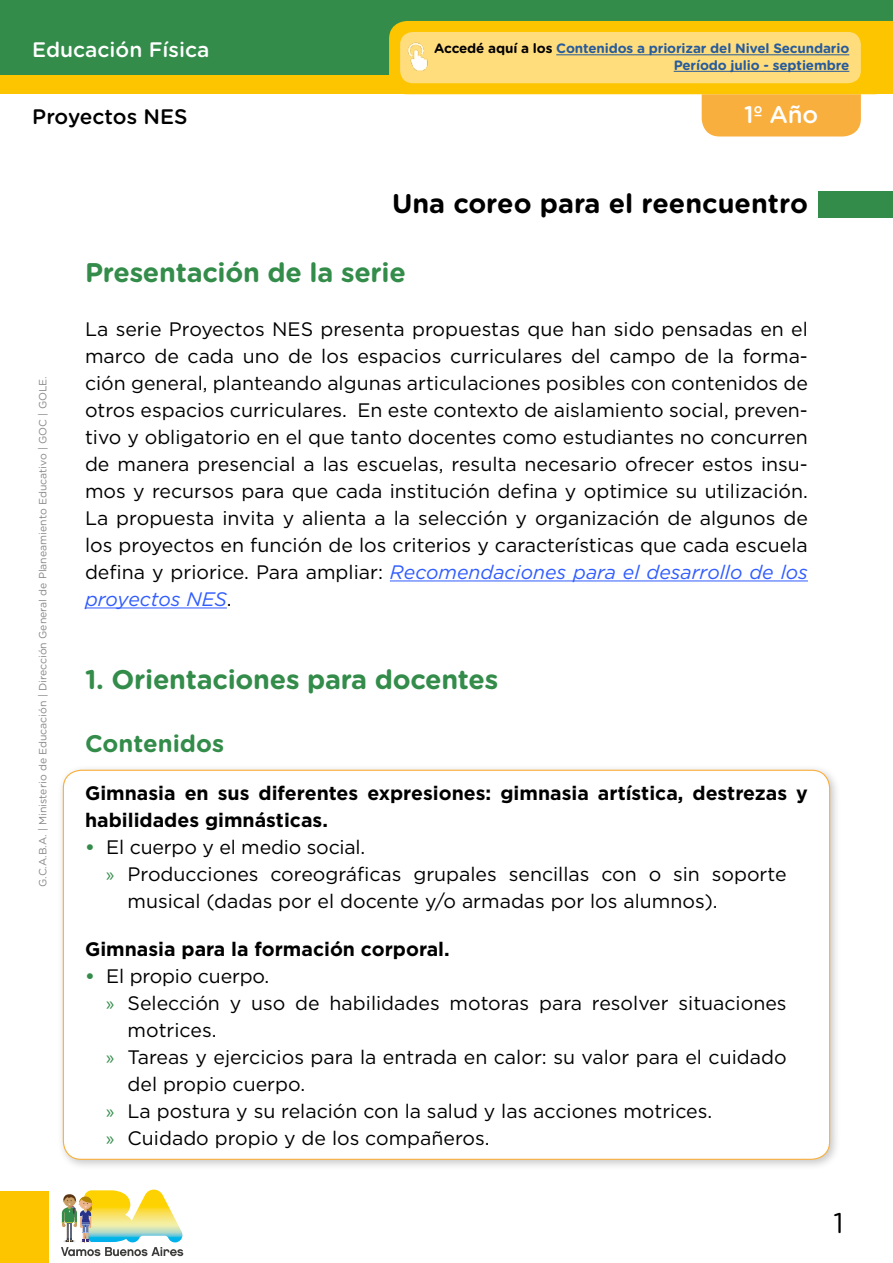
<style>
.page{position:relative;width:893px;height:1263px;background:#fff}
.page>*{position:absolute;margin:0;border:0;box-sizing:border-box;transform-origin:0 0}
.t1{font:28.5px "Gotham Rounded";color:#000}
.t2{font:700 27px "Gotham Rounded";letter-spacing:-.01em;color:#338c4a}
.t3{font:700 27px "Gotham Rounded";color:#000}
.t4{font:700 24px "Gotham Rounded";color:#338c4a}
.t5{font:500 24px "Gotham Rounded";color:#fff}
.t6{font:500 21px "Gotham Rounded";color:#fff}
.t7{font:500 21px "Gotham Rounded";color:#000}
.t8{font:19.5px/27px "Gotham";color:#000;text-align:justify}
.t9{font:700 19.5px/27px "Gotham";color:#000}
.t10{font:700 13.5px/16.5px "Gotham Rounded";letter-spacing:-.01em;color:#275b9b;text-align:right}
.t11{font:10.5px "Gotham Rounded";color:#878787}
.s1{color:#000}
.s2{font-style:italic;color:#305cff}
.s3{font-weight:700;color:#338c4a}
.s4{font-family:"Myriad Pro";color:#338c4a}
</style>
<div class="page">
<div style="left:0;top:1191px;width:48px;height:72px;background:#fdc500"></div>
<svg style="left:61px;top:1189px;width:122px;height:67px"></svg>
<div style="left:0;top:0;width:893px;height:78px;background:#338c4a"></div>
<div style="left:0;top:75px;width:893px;height:19px;background:#fdc500"></div>
<svg style="left:389px;top:21px;width:504px;height:115px"></svg>
<div style="left:400px;top:32px;width:461px;height:51px;background:#ffdc7c;border-radius:13px"></div>
<img style="left:400px;top:33px;width:28px;height:48px">
<hr style="left:556px;top:54px;width:293px;height:1px;background:#275b9b">
<hr style="left:674px;top:71px;width:175px;height:1px;background:#275b9b">
<div style="left:57px;top:764px;width:785px;height:407px;background:#000;opacity:.22"></div>
<div style="left:63px;top:770px;width:767px;height:389px;background:#fff;border-radius:18px"></div>
<hr style="left:390px;top:580px;width:418px;height:1px;background:#305cff">
<hr style="left:85px;top:607px;width:142px;height:1px;background:#305cff">
<div style="left:818px;top:191px;width:75px;height:27px;background:#338c4a"></div>
<p class="t6" style="left:32px;top:35px;width:179px">Educación Física</p>
<p class="t7" style="left:32px;top:101px;width:157px">Proyectos NES</p>
<p class="t10" style="left:434px;top:40px;width:417px"><span class="s1">Accedé aquí a los</span> Contenidos a priorizar del Nivel Secundario<br>Período julio - septiembre</p>
<p class="t5" style="left:744px;top:97px;width:76px">1º Año</p>
<h2 class="t3" style="left:392px;top:184px;width:417px">Una coreo para el reencuentro</h2>
<p class="t11" style="left:36px;top:887px;width:512px;rotate:-90deg">G.C.A.B.A. | Ministerio de Educación | Dirección General de Planeamiento Educativo | GOC | GOLE.</p>
<h2 class="t2" style="left:85px;top:253px;width:323px">Presentación de la serie</h2>
<p class="t8" style="left:85px;top:315px;width:724px">La serie Proyectos NES presenta propuestas que han sido pensadas en el marco de cada uno de los espacios curriculares del campo de la forma&shy;ción general, planteando algunas articulaciones posibles con contenidos de otros espacios curriculares. En este contexto de aislamiento social, preven&shy;tivo y obligatorio en el que tanto docentes como estudiantes no concurren de manera presencial a las escuelas, resulta necesario ofrecer estos insu&shy;mos y recursos para que cada institución defina y optimice su utilización.<br>La propuesta invita y alienta a la selección y organización de algunos de los proyectos en función de los criterios y características que cada escuela defina y priorice. Para ampliar: <span class="s2">Recomendaciones para el desarrollo de los proyectos NES</span>.</p>
<h2 class="t2" style="left:85px;top:659px;width:415px">1. Orientaciones para docentes</h2>
<p class="t4" style="left:85px;top:726px;width:141px">Contenidos</p>
<p class="t9" style="left:85px;top:779px;width:724px">Gimnasia en sus diferentes expresiones: gimnasia artística, destrezas y habilidades gimnásticas.</p>
<p class="t8" style="left:85px;top:833px;width:282px"><span class="s3">•</span> El cuerpo y el medio social.</p>
<p class="t8" style="left:106px;top:860px;width:682px"><span class="s4">»</span> Producciones coreográficas grupales sencillas con o sin soporte</p>
<p class="t8" style="left:128px;top:887px;width:591px">musical (dadas por el docente y/o armadas por los alumnos).</p>
<p class="t9" style="left:85px;top:936px;width:366px">Gimnasia para la formación corporal.</p>
<p class="t8" style="left:85px;top:962px;width:186px"><span class="s3">•</span> El propio cuerpo.</p>
<p class="t8" style="left:106px;top:989px;width:682px"><span class="s4">»</span> Selección y uso de habilidades motoras para resolver situaciones</p>
<p class="t8" style="left:128px;top:1016px;width:90px">motrices.</p>
<p class="t8" style="left:106px;top:1043px;width:682px"><span class="s4">»</span> Tareas y ejercicios para la entrada en calor: su valor para el cuidado</p>
<p class="t8" style="left:128px;top:1070px;width:179px">del propio cuerpo.</p>
<p class="t8" style="left:106px;top:1097px;width:607px"><span class="s4">»</span> La postura y su relación con la salud y las acciones motrices.</p>
<p class="t8" style="left:106px;top:1124px;width:385px"><span class="s4">»</span> Cuidado propio y de los compañeros.</p>
<h1 class="t1" style="left:833px;top:1203px;width:12px">1</h1>
</div>
